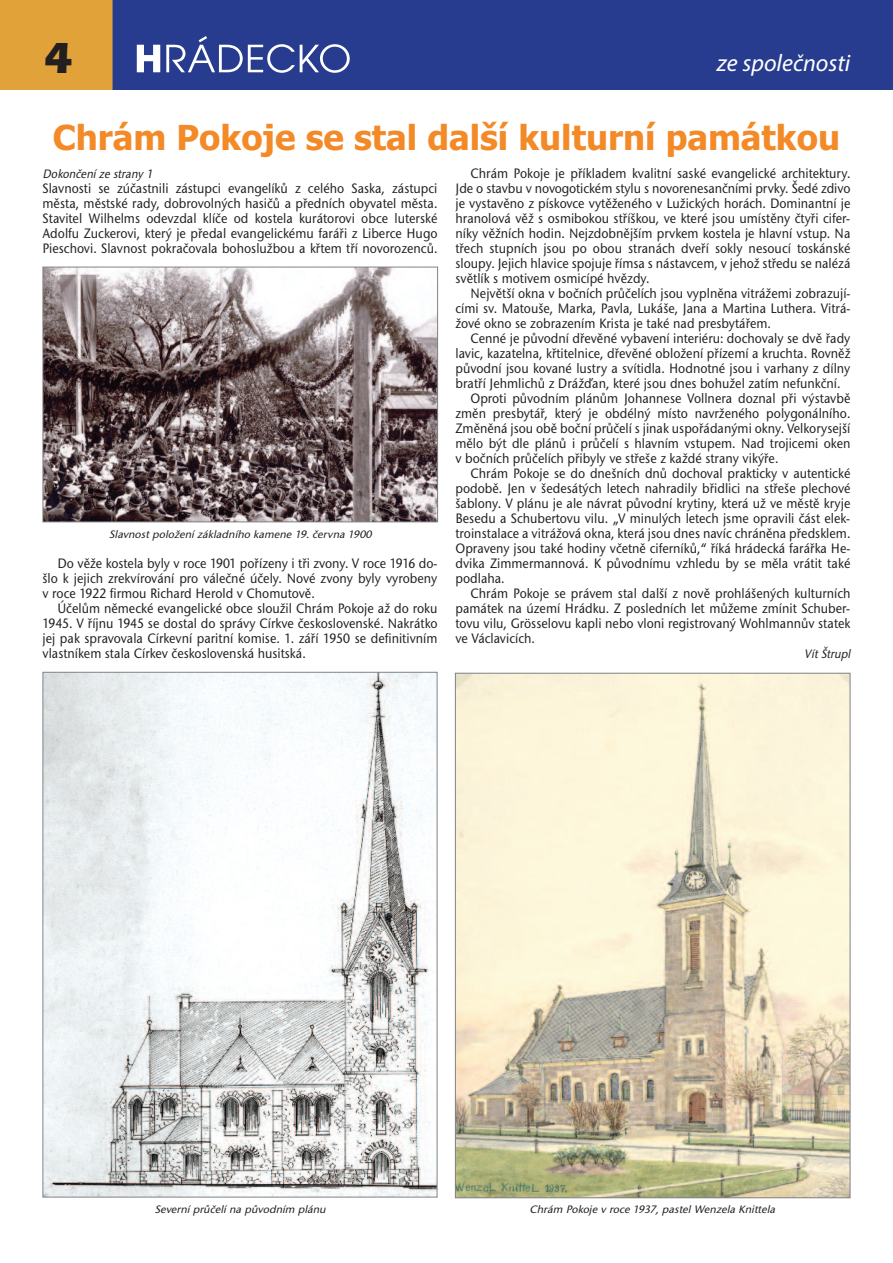
<style>
.page{position:relative;width:893px;height:1263px;background:#fff}
.page>*{position:absolute;margin:0;border:0;box-sizing:border-box;transform-origin:0 0}
.t1{font:700 45px "Itc Eras CE";color:#231f20}
.t2{font:700 34.5px "Tahoma";color:#f38a27}
.t3{font:italic 24px "Myriad Pro";color:#fff}
.t4{font:500 14.25px/15px "Stone Sans Itc TCE";color:#231f20;text-align:justify;scale:.9 1}
.t5{font:italic 500 12.75px "Stone Sans Itc TCE";color:#231f20;scale:.9 1}
.t6{font:italic 500 11.25px "Stone Sans Itc TCE";color:#231f20}
</style>
<div class="page">
<div style="left:0;top:0;width:893px;height:90px;background:#283c8f"></div>
<div style="left:0;top:0;width:113px;height:90px;background:#e1a339"></div>
<svg style="left:136px;top:36px;width:214px;height:37px"></svg>
<img style="left:45px;top:269px;width:391px;height:251px">
<div style="left:43px;top:267px;width:395px;height:255px;border:1px solid #808285"></div>
<img style="left:45px;top:674px;width:390px;height:521px">
<img style="left:457px;top:675px;width:391px;height:521px">
<h1 class="t1" style="left:43px;top:42px;width:32px">4</h1>
<h3 class="t3" style="left:717px;top:54px;width:135px">ze společnosti</h3>
<h2 class="t2" style="left:53px;top:118px;width:789px">Chrám Pokoje se stal další kulturní památkou</h2>
<p class="t5" style="left:43px;top:166px;width:126px">Dokončení ze strany 1</p>
<p class="t4" style="left:43px;top:180px;width:440px">Slavnosti se zúčastnili zástupci evangelíků z celého Saska, zástupci města, městské rady, dobrovolných hasičů a předních obyvatel města.<br>Stavitel Wilhelms odevzdal klíče od kostela kurátorovi obce luterské Adolfu Zuckerovi, který je předal evangelickému faráři z Liberce Hugo Pieschovi. Slavnost pokračovala bohoslužbou a křtem tří novorozenců.</p>
<p class="t6" style="left:109px;top:527px;width:265px">Slavnost položení základního kamene 19. června 1900</p>
<p class="t4" style="left:43px;top:555px;width:440px;text-indent:15px">Do věže kostela byly v roce 1901 pořízeny i tři zvony. V roce 1916 do&shy;šlo k jejich zrekvírování pro válečné účely. Nové zvony byly vyrobeny v roce 1922 firmou Richard Herold v Chomutově.</p>
<p class="t4" style="left:43px;top:600px;width:440px;text-indent:15px">Účelům německé evangelické obce sloužil Chrám Pokoje až do roku 1945. V říjnu 1945 se dostal do správy Církve československé. Nakrátko jej pak spravovala Církevní paritní komise. 1. září 1950 se definitivním vlastníkem stala Církev československá husitská.</p>
<p class="t4" style="left:455px;top:165px;width:440px;text-indent:15px">Chrám Pokoje je příkladem kvalitní saské evangelické architektury.<br>Jde o stavbu v novogotickém stylu s novorenesančními prvky. Šedé zdivo je vystavěno z pískovce vytěženého v Lužických horách. Dominantní je hranolová věž s osmibokou stříškou, ve které jsou umístěny čtyři cifer&shy;níky věžních hodin. Nejzdobnějším prvkem kostela je hlavní vstup. Na třech stupních jsou po obou stranách dveří sokly nesoucí toskánské sloupy. Jejich hlavice spojuje římsa s nástavcem, v jehož středu se nalézá světlík s motivem osmicípé hvězdy.</p>
<p class="t4" style="left:455px;top:285px;width:440px;text-indent:15px">Největší okna v bočních průčelích jsou vyplněna vitrážemi zobrazují&shy;cími sv. Matouše, Marka, Pavla, Lukáše, Jana a Martina Luthera. Vitrá&shy;žové okno se zobrazením Krista je také nad presbytářem.</p>
<p class="t4" style="left:470px;top:330px;width:424px">Cenné je původní dřevěné vybavení interiéru: dochovaly se dvě řady</p>
<p class="t4" style="left:455px;top:345px;width:440px">lavic, kazatelna, křtitelnice, dřevěné obložení přízemí a kruchta. Rovněž</p>
<p class="t4" style="left:455px;top:360px;width:440px">původní jsou kované lustry a svítidla. Hodnotné jsou i varhany z dílny</p>
<p class="t4" style="left:455px;top:375px;width:429px">bratří Jehmlichů z Drážďan, které jsou dnes bohužel zatím nefunkční.</p>
<p class="t4" style="left:470px;top:390px;width:424px">Oproti původním plánům Johannese Vollnera doznal při výstavbě</p>
<p class="t4" style="left:455px;top:405px;width:440px">změn presbytář, který je obdélný místo navrženého polygonálního.</p>
<p class="t4" style="left:455px;top:420px;width:440px">Změněná jsou obě boční průčelí s jinak uspořádanými okny. Velkorysejší</p>
<p class="t4" style="left:455px;top:435px;width:440px">mělo být dle plánů i průčelí s hlavním vstupem. Nad trojicemi oken</p>
<p class="t4" style="left:455px;top:450px;width:360px">v bočních průčelích přibyly ve střeše z každé strany vikýře.</p>
<p class="t4" style="left:470px;top:465px;width:424px">Chrám Pokoje se do dnešních dnů dochoval prakticky v autentické</p>
<p class="t4" style="left:455px;top:480px;width:440px">podobě. Jen v šedesátých letech nahradily břidlici na střeše plechové</p>
<p class="t4" style="left:455px;top:495px;width:440px">šablony. V plánu je ale návrat původní krytiny, která už ve městě kryje</p>
<p class="t4" style="left:455px;top:510px;width:440px">Besedu a Schubertovu vilu. „V minulých letech jsme opravili část elek-</p>
<p class="t4" style="left:455px;top:525px;width:440px">troinstalace a vitrážová okna, která jsou dnes navíc chráněna předsklem.</p>
<p class="t4" style="left:455px;top:540px;width:440px">Opraveny jsou také hodiny včetně ciferníků,“ říká hrádecká farářka He-</p>
<p class="t4" style="left:455px;top:555px;width:440px">dvika Zimmermannová. K původnímu vzhledu by se měla vrátit také</p>
<p class="t4" style="left:455px;top:570px;width:56px">podlaha.</p>
<p class="t4" style="left:470px;top:585px;width:424px">Chrám Pokoje se právem stal další z nově prohlášených kulturních</p>
<p class="t4" style="left:455px;top:600px;width:440px">památek na území Hrádku. Z posledních let můžeme zmínit Schuber-</p>
<p class="t4" style="left:455px;top:615px;width:440px">tovu vilu, Grösselovu kapli nebo vloni registrovaný Wohlmannův statek</p>
<p class="t4" style="left:455px;top:630px;width:90px">ve Václavicích.</p>
<p class="t5" style="left:804px;top:646px;width:55px">Vít Štrupl</p>
<p class="t6" style="left:155px;top:1202px;width:174px">Severní průčelí na původním plánu</p>
<p class="t6" style="left:530px;top:1202px;width:249px">Chrám Pokoje v roce 1937, pastel Wenzela Knittela</p>
</div>
